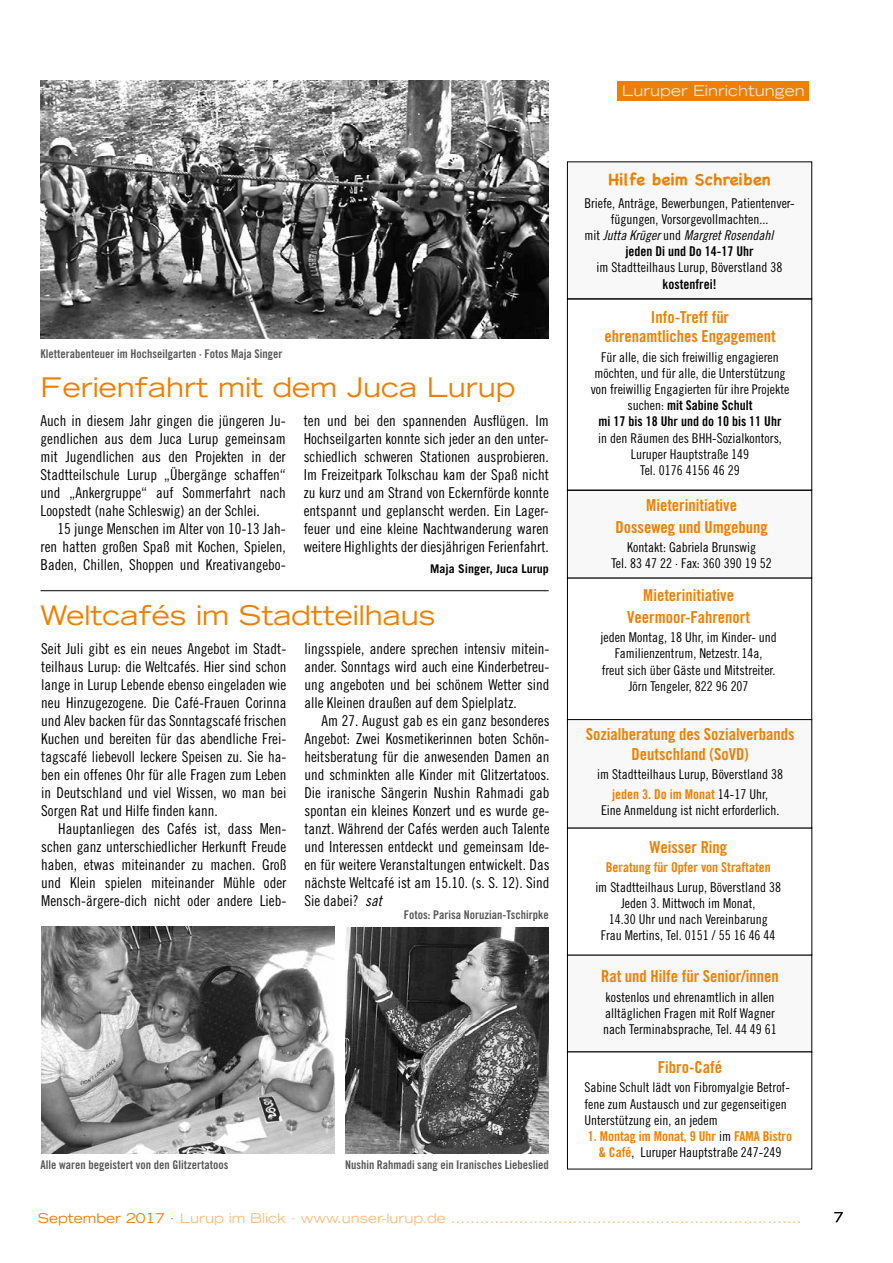
<style>
.page{position:relative;width:893px;height:1263px;background:#fff}
.page>*{position:absolute;margin:0;border:0;box-sizing:border-box;transform-origin:0 0}
.t1{font:expanded 27px "Trade Gothic LH";color:#ee7f00}
.t2{font:16.5px/19.8px "Trade Gothic Bold Cond Twenty";color:#ee7f00;text-align:center}
.t3{font:700 16.5px "Chalkboard";color:#ee7f00}
.t4{font:15px/18px "Trade Gothic Cond Eighteen";color:#000;text-align:justify}
.t5{font:expanded 15px "Trade Gothic LH";color:#e3e4e4}
.t6{font:13.5px/16.2px "Trade Gothic Cond Eighteen";color:#000;text-align:center}
.t7{font:expanded 13.5px "Trade Gothic LH";color:#f7bf80}
.t8{font:13.5px "Trade Gothic Bold Cond Twenty";color:#ee7f00}
.t9{font:13.5px/16.2px "Trade Gothic Bold Cond Twenty";color:#000;text-align:center}
.t10{font:13.5px "Trade Gothic Cond Eighteen Obl";color:#000}
.t11{font:expanded 13.5px "Trade Gothic LH";color:#000}
.t12{font:12px "Trade Gothic Bold Cond Twenty";color:#58585a}
.t13{font:700 12px "Trade Gothic";color:#000}
.s1{font-family:"Trade Gothic Cond Eighteen Obl"}
.s2{font-family:"Trade Gothic Cond Eighteen"}
.s3{font-family:"Trade Gothic Cond Eighteen";color:#000}
.s4{font-family:"Trade Gothic Bold Cond Twenty";color:#ee7f00}
.s5{color:#ee7f00}
</style>
<div class="page">
<div style="left:567px;top:955px;width:245px;height:97px;background:#f8f8f8"></div>
<div style="left:567px;top:162px;width:245px;height:137px;background:#f8f8f8"></div>
<div style="left:567px;top:161px;width:245px;height:138px;border:1px solid #000"></div>
<div style="left:567px;top:719px;width:245px;height:109px;background:#f8f8f8"></div>
<div style="left:567px;top:719px;width:245px;height:109px;border:1px solid #000"></div>
<div style="left:567px;top:1051px;width:245px;height:118px;border:1px solid #000"></div>
<div style="left:567px;top:490px;width:245px;height:88px;background:#f8f8f8"></div>
<div style="left:567px;top:299px;width:245px;height:192px;border:1px solid #000"></div>
<div style="left:618px;top:81px;width:191px;height:19px;background:#ee7f00"></div>
<img style="left:40px;top:81px;width:509px;height:257px">
<img style="left:41px;top:927px;width:293px;height:227px">
<img style="left:345px;top:928px;width:204px;height:226px">
<hr style="left:41px;top:590px;width:508px;height:1px;background:#000">
<p class="t12" style="left:41px;top:347px;width:243px">Kletterabenteuer im Hochseilgarten · Fotos Maja Singer</p>
<h1 class="t1" style="left:40px;top:370px;width:476px">Ferienfahrt mit dem Juca Lurup</h1>
<p class="t4" style="left:41px;top:412px;width:247px">Auch in diesem Jahr gingen die jüngeren Ju&shy;gendlichen aus dem Juca Lurup gemeinsam mit Jugendlichen aus den Projekten in der Stadtteilschule Lurup „Übergänge schaffen“ und „Ankergruppe“ auf Sommerfahrt nach Loopstedt (nahe Schleswig) an der Schlei.</p>
<p class="t4" style="left:41px;top:520px;width:247px;text-indent:17px">15 junge Menschen im Alter von 10-13 Jah&shy;ren hatten großen Spaß mit Kochen, Spielen, Baden, Chillen, Shoppen und Kreativangebo-</p>
<p class="t4" style="left:304px;top:412px;width:247px">ten und bei den spannenden Ausflügen. Im Hochseilgarten konnte sich jeder an den unter&shy;schiedlich schweren Stationen ausprobieren.<br>Im Freizeitpark Tolkschau kam der Spaß nicht zu kurz und am Strand von Eckernförde konnte entspannt und geplanscht werden. Ein Lager&shy;feuer und eine kleine Nachtwanderung waren weitere Highlights der diesjährigen Ferienfahrt.</p>
<p class="t13" style="left:430px;top:561px;width:120px">Maja Singer, Juca Lurup</p>
<h1 class="t1" style="left:40px;top:598px;width:397px">Weltcafés im Stadtteilhaus</h1>
<p class="t4" style="left:41px;top:639px;width:247px">Seit Juli gibt es ein neues Angebot im Stadt&shy;teilhaus Lurup: die Weltcafés. Hier sind schon lange in Lurup Lebende ebenso eingeladen wie neu Hinzugezogene. Die Café-Frauen Corinna und Alev backen für das Sonntagscafé frischen Kuchen und bereiten für das abendliche Frei&shy;tagscafé liebevoll leckere Speisen zu. Sie ha&shy;ben ein offenes Ohr für alle Fragen zum Leben in Deutschland und viel Wissen, wo man bei Sorgen Rat und Hilfe finden kann.</p>
<p class="t4" style="left:41px;top:819px;width:247px;text-indent:17px">Hauptanliegen des Cafés ist, dass Men&shy;schen ganz unterschiedlicher Herkunft Freude haben, etwas miteinander zu machen. Groß und Klein spielen miteinander Mühle oder Mensch-ärgere-dich nicht oder andere Lieb-</p>
<p class="t4" style="left:304px;top:639px;width:247px">lingsspiele, andere sprechen intensiv mitein&shy;ander. Sonntags wird auch eine Kinderbetreu&shy;ung angeboten und bei schönem Wetter sind alle Kleinen draußen auf dem Spielplatz.</p>
<p class="t4" style="left:304px;top:711px;width:247px;text-indent:17px">Am 27. August gab es ein ganz besonderes Angebot: Zwei Kosmetikerinnen boten Schön&shy;heitsberatung für die anwesenden Damen an und schminkten alle Kinder mit Glitzertatoos.<br>Die iranische Sängerin Nushin Rahmadi gab spontan ein kleines Konzert und es wurde ge&shy;tanzt. Während der Cafés werden auch Talente und Interessen entdeckt und gemeinsam Ide&shy;en für weitere Veranstaltungen entwickelt. Das nächste Weltcafé ist am 15.10. (s. S. 12). Sind Sie dabei? <span class="s1">sat</span></p>
<p class="t12" style="left:404px;top:907px;width:146px">Fotos: Parisa Noruzian-Tschirpke</p>
<p class="t12" style="left:41px;top:1158px;width:189px">Alle waren begeistert von den Glitzertatoos</p>
<p class="t12" style="left:345px;top:1158px;width:205px">Nushin Rahmadi sang ein Iranisches Liebeslied</p>
<p class="t5" style="left:622px;top:81px;width:184px">Luruper Einrichtungen</p>
<p class="t3" style="left:608px;top:170px;width:163px">Hilfe beim Schreiben</p>
<p class="t6" style="left:584px;top:194px;width:212px">Briefe, Anträge, Bewerbungen, Patientenver&shy;fügungen, Vorsorgevollmachten...</p>
<p class="t10" style="left:584px;top:227px;width:190px"><span class="s2">mit</span> Jutta Krüger <span class="s2">und</span> Margret Rosendahl</p>
<p class="t9" style="left:625px;top:243px;width:130px">jeden Di und Do 14-17 Uhr</p>
<p class="t6" style="left:597px;top:259px;width:187px">im Stadtteilhaus Lurup, Böverstland 38</p>
<p class="t9" style="left:662px;top:275px;width:55px">kostenfrei!</p>
<p class="t2" style="left:604px;top:307px;width:173px">Info-Treff für ehrenamtliches Engagement</p>
<p class="t6" style="left:591px;top:349px;width:200px">Für alle, die sich freiwillig engagieren möchten, und für alle, die Unterstützung von freiwillig Engagierten für ihre Projekte</p>
<p class="t9" style="left:599px;top:397px;width:184px"><span class="s2">suchen:</span> mit Sabine Schult<br>mi 17 bis 18 Uhr und do 10 bis 11 Uhr</p>
<p class="t6" style="left:598px;top:430px;width:185px">in den Räumen des BHH-Sozialkontors,<br>Luruper Hauptstraße 149<br>Tel. 0176 4156 46 29</p>
<p class="t2" style="left:616px;top:495px;width:154px;line-height:21.6px">Mieterinitiative<br>Dosseweg und Umgebung</p>
<p class="t6" style="left:611px;top:539px;width:162px">Kontakt: Gabriela Brunswig<br>Tel. 83 47 22 · Fax: 360 390 19 52</p>
<p class="t2" style="left:627px;top:585px;width:124px;line-height:21.6px">Mieterinitiative<br>Veermoor-Fahrenort</p>
<p class="t6" style="left:600px;top:629px;width:178px">jeden Montag, 18 Uhr, im Kinder- und Familienzentrum, Netzestr. 14a,<br>freut sich über Gäste und Mitstreiter.<br>Jörn Tengeler, 822 96 207</p>
<p class="t2" style="left:586px;top:724px;width:210px">Sozialberatung des Sozialverbands<br>Deutschland (SoVD)</p>
<p class="t6" style="left:597px;top:766px;width:187px">im Stadtteilhaus Lurup, Böverstland 38</p>
<p class="t8" style="left:612px;top:786px;width:157px">jeden 3. Do im Monat <span class="s3">14-17 Uhr,</span></p>
<p class="t6" style="left:601px;top:802px;width:180px">Eine Anmeldung ist nicht erforderlich.</p>
<p class="t2" style="left:649px;top:837px;width:79px">Weisser Ring</p>
<p class="t8" style="left:606px;top:859px;width:166px">Beratung für Opfer von Straftaten</p>
<p class="t6" style="left:595px;top:878px;width:187px">im Stadtteilhaus Lurup, Böverstland 38<br>Jeden 3. Mittwoch im Monat,<br>14.30 Uhr und nach Vereinbarung<br>Frau Mertins, Tel. 0151 / 55 16 46 44</p>
<p class="t2" style="left:601px;top:966px;width:179px">Rat und Hilfe für Senior/innen</p>
<p class="t6" style="left:603px;top:988px;width:175px;text-align:left">kostenlos und ehrenamtlich in allen alltäglichen Fragen mit Rolf Wagner nach Terminabsprache, Tel. 44 49 61</p>
<p class="t2" style="left:658px;top:1057px;width:66px">Fibro-Café</p>
<p class="t6" style="left:584px;top:1079px;width:207px;text-align:left">Sabine Schult lädt von Fibromyalgie Betrof&shy;fene zum Austausch und zur gegenseitigen<br>Unterstützung ein, an jedem</p>
<p class="t8" style="left:588px;top:1128px;width:206px">1. Montag im Monat, 9 Uhr <span class="s3">im</span> FAMA Bistro</p>
<p class="t6" style="left:598px;top:1144px;width:184px"><span class="s4">&amp; Café</span>, Luruper Hauptstraße 247-249</p>
<p class="t7" style="left:38px;top:1209px;width:419px"><span class="s5">September 2017 ·</span> Lurup im Blick · www. unser-lurup. de ........................................................................</p>
<p class="t11" style="left:834px;top:1209px;width:11px">7</p>
</div>
